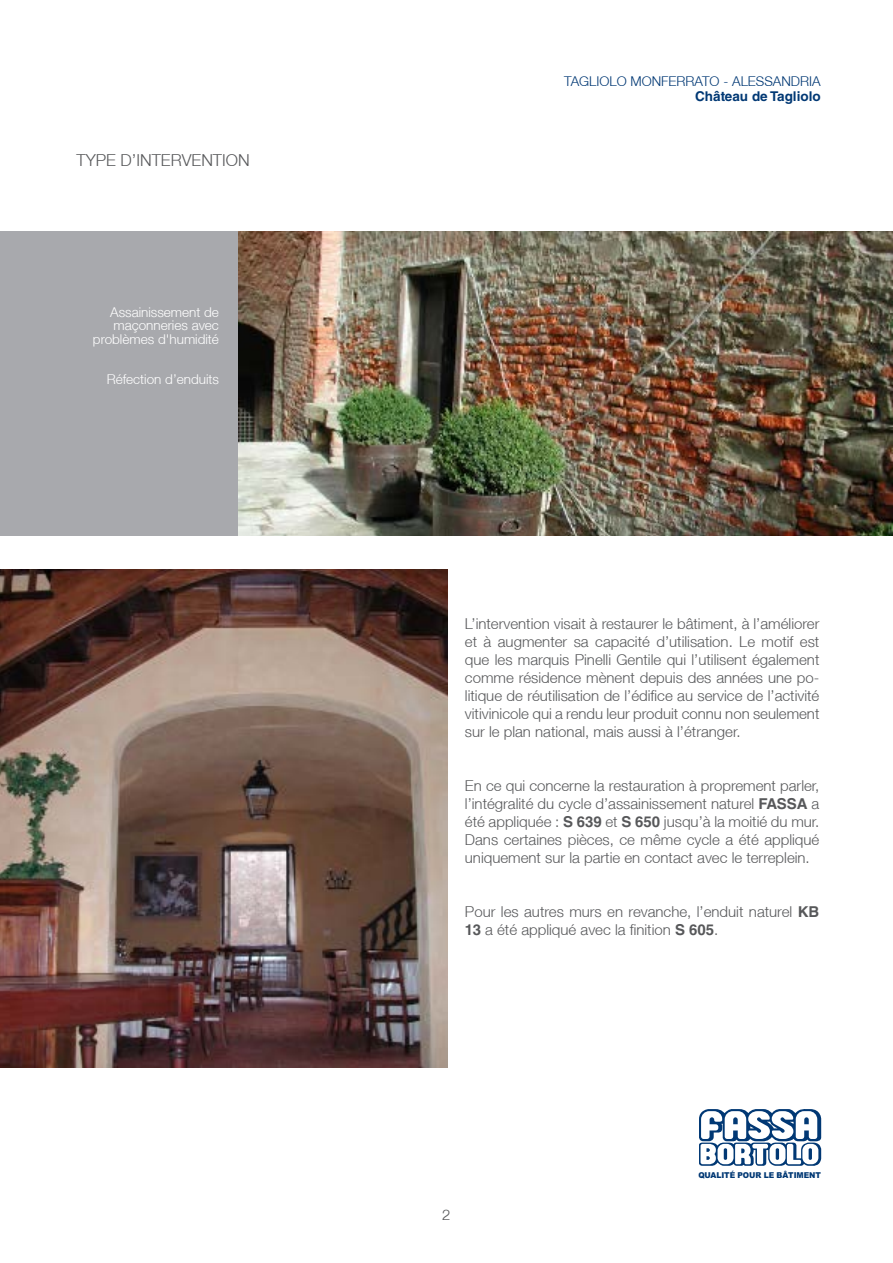
<style>
.page{position:relative;width:893px;height:1263px;background:#fff}
.page>*{position:absolute;margin:0;border:0;box-sizing:border-box;transform-origin:0 0}
.t1{font:300 16.5px "Helvetica Neue LT";color:#57585a}
.Testo_Normale{font:300 15px/18px "Helvetica Neue LT";color:#57585a;text-align:justify}
.t2{font:300 13.5px/13.5px "Helvetica Neue LT";color:#fff;text-align:right}
.t3{font:300 13.5px "Helvetica Neue LT";color:#013874}
.t4{font:700 13.5px "Helvetica LT Std";color:#013874}
.t5{font:900 8.1px "Arial";letter-spacing:-.01em;color:#013874;scale:.94 1}
.s1{font-family:"Helvetica LT Std";font-weight:700}
</style>
<div class="page">
<svg style="left:699px;top:1109px;width:123px;height:57px"></svg>
<div style="left:0;top:231px;width:893px;height:305px;background:#a8a9ad"></div>
<img style="left:238px;top:231px;width:655px;height:305px">
<img style="left:0;top:570px;width:448px;height:497px">
<p class="t1" style="left:77px;top:150px;width:175px">TYPE D’INTERVENTION</p>
<p class="t2" style="left:93px;top:305px;width:128px">Assainissement de maçonneries avec problèmes d'humidité</p>
<p class="t2" style="left:107px;top:373px;width:114px">Réfection d’enduits</p>
<p class="t3" style="left:564px;top:73px;width:258px">TAGLIOLO MONFERRATO - ALESSANDRIA</p>
<p class="t4" style="left:695px;top:88px;width:127px">Château de Tagliolo</p>
<p class="Testo_Normale" style="left:465px;top:615px;width:356px">L’intervention visait à restaurer le bâtiment, à l’améliorer et à augmenter sa capacité d’utilisation. Le motif est que les marquis Pinelli Gentile qui l’utilisent également comme résidence mènent depuis des années une po&shy;litique de réutilisation de l’édifice au service de l’activité vitivinicole qui a rendu leur produit connu non seulement sur le plan national, mais aussi à l’étranger.</p>
<p class="Testo_Normale" style="left:465px;top:777px;width:356px">En ce qui concerne la restauration à proprement parler, l’intégralité du cycle d’assainissement naturel <span class="s1">FASSA</span> a été appliquée : <span class="s1">S 639</span> et <span class="s1">S 650</span> jusqu’à la moitié du mur.<br>Dans certaines pièces, ce même cycle a été appliqué uniquement sur la partie en contact avec le terreplein.</p>
<p class="Testo_Normale" style="left:465px;top:903px;width:356px">Pour les autres murs en revanche, l’enduit naturel <span class="s1">KB<br>13</span> a été appliqué avec la finition <span class="s1">S 605</span>.</p>
<p class="Testo_Normale" style="left:442px;top:1205px;width:10px">2</p>
<p class="t5" style="left:698px;top:1171px;width:132px">QUALITÉ POUR LE BÂTIMENT</p>
</div>
